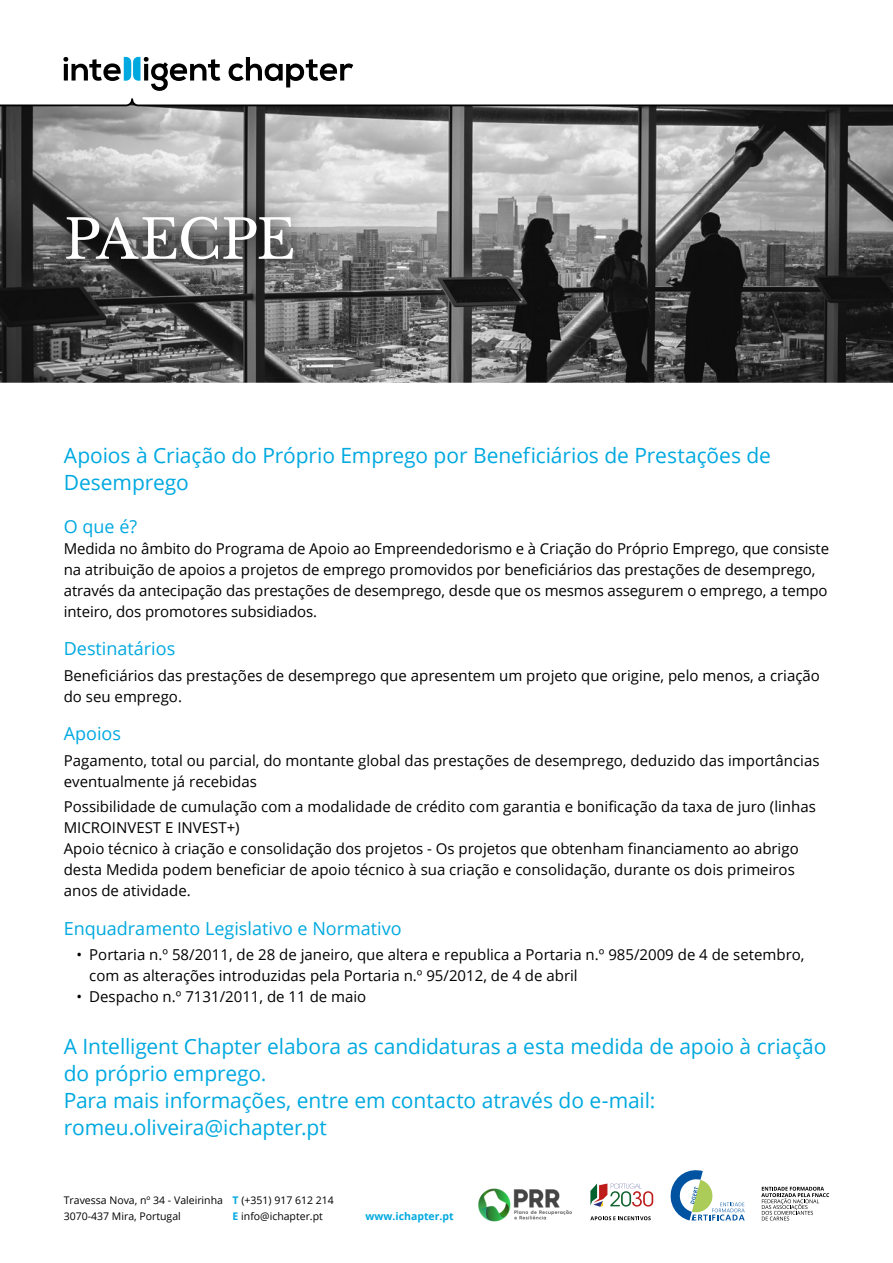
<style>
.page{position:relative;width:893px;height:1263px;background:#fff}
.page>*{position:absolute;margin:0;border:0;box-sizing:border-box;transform-origin:0 0}
.t1{font:54px "Libre Baskerville";letter-spacing:-.02em;color:#fff}
.Sub-título_Open_Sans{font:21px/27px "Open Sans";letter-spacing:-.005em;color:#00a9e0}
.t2{font:18px "Open Sans";color:#00a9e0}
.t3{font:15px/21px "Open Sans";color:#000}
.t4{font:10.5px/16.2px "Open Sans";color:#000}
.t5{font:700 10.5px "Open Sans";color:#00a9e0}
.s1{font-weight:700;color:#00a9e0}
</style>
<div class="page">
<svg style="left:761px;top:1187px;width:68px;height:33px"></svg>
<svg style="left:670px;top:1170px;width:75px;height:50px"></svg>
<img style="left:478px;top:1188px;width:94px;height:33px">
<svg style="left:590px;top:1216px;width:61px;height:4px"></svg>
<svg style="left:590px;top:1183px;width:63px;height:24px"></svg>
<img style="left:0;top:106px;width:893px;height:277px">
<svg style="left:49px;top:197px;width:263px;height:81px;background:#6d6d6d"></svg>
<svg style="left:229px;top:57px;width:124px;height:30px"></svg>
<svg style="left:63px;top:56px;width:157px;height:35px"></svg>
<svg style="left:0;top:98px;width:893px;height:8px"></svg>
<p class="t1" style="left:64px;top:206px;width:233px">PAECPE</p>
<p class="Sub-título_Open_Sans" style="left:64px;top:441px;width:709px">Apoios à Criação do Próprio Emprego por Beneficiários de Prestações de<br>Desemprego</p>
<p class="t2" style="left:64px;top:514px;width:75px">O que é?</p>
<p class="t3" style="left:64px;top:537px;width:767px">Medida no âmbito do Programa de Apoio ao Empreendedorismo e à Criação do Próprio Emprego, que consiste na atribuição de apoios a projetos de emprego promovidos por beneficiários das prestações de desemprego, através da antecipação das prestações de desemprego, desde que os mesmos assegurem o emprego, a tempo inteiro, dos promotores subsidiados.</p>
<p class="t2" style="left:64px;top:636px;width:113px">Destinatários</p>
<p class="t3" style="left:64px;top:664px;width:758px">Beneficiários das prestações de desemprego que apresentem um projeto que origine, pelo menos, a criação do seu emprego.</p>
<p class="t2" style="left:64px;top:721px;width:59px">Apoios</p>
<p class="t3" style="left:64px;top:749px;width:757px">Pagamento, total ou parcial, do montante global das prestações de desemprego, deduzido das importâncias eventualmente já recebidas</p>
<p class="t3" style="left:64px;top:795px;width:754px">Possibilidade de cumulação com a modalidade de crédito com garantia e bonificação da taxa de juro (linhas<br>MICROINVEST E INVEST+)</p>
<p class="t3" style="left:64px;top:837px;width:736px">Apoio técnico à criação e consolidação dos projetos - Os projetos que obtenham financiamento ao abrigo desta Medida podem beneficiar de apoio técnico à sua criação e consolidação, durante os dois primeiros anos de atividade.</p>
<p class="t2" style="left:64px;top:916px;width:339px">Enquadramento Legislativo e Normativo</p>
<p class="t3" style="left:89px;top:943px;width:717px;text-indent:-13px">• Portaria n.º 58/2011, de 28 de janeiro, que altera e republica a Portaria n.º 985/2009 de 4 de setembro, com as alterações introduzidas pela Portaria n.º 95/2012, de 4 de abril</p>
<p class="t3" style="left:77px;top:985px;width:291px">• Despacho n.º 7131/2011, de 11 de maio</p>
<p class="Sub-título_Open_Sans" style="left:64px;top:1033px;width:764px">A Intelligent Chapter elabora as candidaturas a esta medida de apoio à criação do próprio emprego.<br>Para mais informações, entre em contacto através do e-mail: romeu.oliveira@ichapter.pt</p>
<p class="t4" style="left:64px;top:1192px;width:161px">Travessa Nova, nº 34 - Valeirinha<br>3070-437 Mira, Portugal</p>
<p class="t4" style="left:233px;top:1192px;width:103px"><span class="s1">T</span> (+351) 917 612 214<br><span class="s1">E</span> info@ichapter.pt</p>
<p class="t5" style="left:366px;top:1209px;width:90px">www.ichapter.pt</p>
</div>
